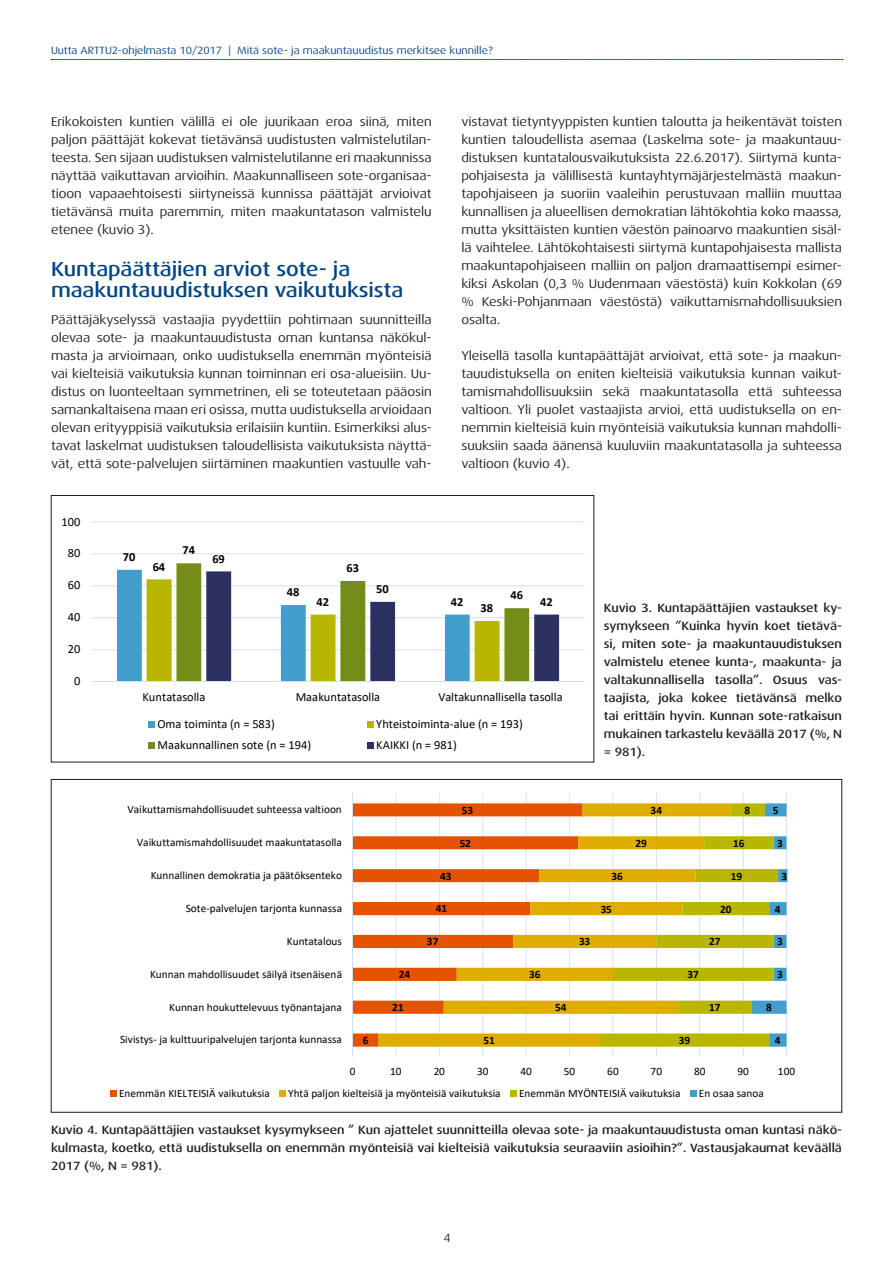
<style>
.page{position:relative;width:893px;height:1263px;background:#fff}
.page>*{position:absolute;margin:0;border:0;box-sizing:border-box;transform-origin:0 0}
.t1{font:500 20.25px/21px "Dax Wide";letter-spacing:-.005em;color:#004483}
.t2{font:12.75px/18px "Dax Wide";letter-spacing:-.005em;color:#1b1c20;text-align:justify}
.t3{font:12.45px "Calibri";color:#000}
.t4{font:700 12.45px "Calibri";letter-spacing:.005em;color:#000}
.t5{font:500 12px/18px "Dax Wide";letter-spacing:-.005em;color:#1b1c20;text-align:justify}
.t6{font:12px "Dax Wide";color:#1b1c20}
.t7{font:11.25px "Calibri";color:#000}
.t8{font:700 11.25px "Calibri";letter-spacing:-.01em;color:#000}
.t9{font:10.5px "Dax Wide";color:#004483}
</style>
<div class="page">
<svg style="left:51px;top:59px;width:792px;height:1px"></svg>
<svg style="left:92px;top:521px;width:492px;height:228px"></svg>
<svg style="left:110px;top:793px;width:678px;height:304px"></svg>
<div style="left:51px;top:495px;width:543px;height:267px;border:1px solid #1b1c20"></div>
<p class="t9" style="left:51px;top:44px;width:443px">Uutta ARTTU2-ohjelmasta 10/2017 | Mitä sote- ja maakuntauudistus merkitsee kunnille?</p>
<p class="t2" style="left:51px;top:113px;width:382px">Erikokoisten kuntien välillä ei ole juurikaan eroa siinä, miten paljon päättäjät kokevat tietävänsä uudistusten valmistelutilan&shy;teesta. Sen sijaan uudistuksen valmistelutilanne eri maakunnissa näyttää vaikuttavan arvioihin. Maakunnalliseen sote-organisaa&shy;tioon vapaaehtoisesti siirtyneissä kunnissa päättäjät arvioivat tietävänsä muita paremmin, miten maakuntatason valmistelu etenee (kuvio 3).</p>
<h1 class="t1" style="left:51px;top:259px;width:354px">Kuntapäättäjien arviot sote- ja maakuntauudistuksen vaikutuksista</h1>
<p class="t2" style="left:51px;top:311px;width:382px">Päättäjäkyselyssä vastaajia pyydettiin pohtimaan suunnitteilla olevaa sote- ja maakuntauudistusta oman kuntansa näkökul&shy;masta ja arvioimaan, onko uudistuksella enemmän myönteisiä vai kielteisiä vaikutuksia kunnan toiminnan eri osa-alueisiin. Uu&shy;distus on luonteeltaan symmetrinen, eli se toteutetaan pääosin samankaltaisena maan eri osissa, mutta uudistuksella arvioidaan olevan erityyppisiä vaikutuksia erilaisiin kuntiin. Esimerkiksi alus&shy;tavat laskelmat uudistuksen taloudellisista vaikutuksista näyttä&shy;vät, että sote-palvelujen siirtäminen maakuntien vastuulle vah-</p>
<p class="t3" style="left:62px;top:513px;width:20px">100</p>
<p class="t3" style="left:68px;top:545px;width:14px">80</p>
<p class="t4" style="left:123px;top:548px;width:14px">70</p>
<p class="t4" style="left:153px;top:557px;width:14px">64</p>
<p class="t4" style="left:182px;top:541px;width:14px">74</p>
<p class="t4" style="left:212px;top:550px;width:14px">69</p>
<p class="t4" style="left:346px;top:559px;width:14px">63</p>
<p class="t2" style="left:461px;top:113px;width:382px">vistavat tietyntyyppisten kuntien taloutta ja heikentävät toisten kuntien taloudellista asemaa (Laskelma sote- ja maakuntauu&shy;distuksen kuntatalousvaikutuksista 22.6.2017). Siirtymä kunta&shy;pohjaisesta ja välillisestä kuntayhtymäjärjestelmästä maakun&shy;tapohjaiseen ja suoriin vaaleihin perustuvaan malliin muuttaa kunnallisen ja alueellisen demokratian lähtökohtia koko maassa, mutta yksittäisten kuntien väestön painoarvo maakuntien sisäl&shy;lä vaihtelee. Lähtökohtaisesti siirtymä kuntapohjaisesta mallista maakuntapohjaiseen malliin on paljon dramaattisempi esimer&shy;kiksi Askolan (0,3 % Uudenmaan väestöstä) kuin Kokkolan (69 % Keski-Pohjanmaan väestöstä) vaikuttamismahdollisuuksien osalta.</p>
<p class="t2" style="left:461px;top:347px;width:382px">Yleisellä tasolla kuntapäättäjät arvioivat, että sote- ja maakun&shy;tauudistuksella on eniten kielteisiä vaikutuksia kunnan vaikut&shy;tamismahdollisuuksiin sekä maakuntatasolla että suhteessa valtioon. Yli puolet vastaajista arvioi, että uudistuksella on en&shy;nemmin kielteisiä kuin myönteisiä vaikutuksia kunnan mahdolli&shy;suuksiin saada äänensä kuuluviin maakuntatasolla ja suhteessa valtioon (kuvio 4).</p>
<p class="t3" style="left:68px;top:577px;width:14px">60</p>
<p class="t3" style="left:68px;top:608px;width:14px">40</p>
<p class="t3" style="left:68px;top:640px;width:14px">20</p>
<p class="t3" style="left:74px;top:672px;width:8px">0</p>
<p class="t4" style="left:287px;top:583px;width:14px">48</p>
<p class="t4" style="left:317px;top:593px;width:14px">42</p>
<p class="t4" style="left:376px;top:580px;width:14px">50</p>
<p class="t4" style="left:451px;top:593px;width:14px">42</p>
<p class="t4" style="left:481px;top:599px;width:14px">38</p>
<p class="t4" style="left:510px;top:586px;width:14px">46</p>
<p class="t4" style="left:540px;top:593px;width:14px">42</p>
<p class="t3" style="left:142px;top:688px;width:64px">Kuntatasolla</p>
<p class="t3" style="left:296px;top:688px;width:86px">Maakuntatasolla</p>
<p class="t3" style="left:438px;top:688px;width:126px">Valtakunnallisella tasolla</p>
<p class="t3" style="left:157px;top:715px;width:119px">Oma toiminta (n = 583)</p>
<p class="t3" style="left:376px;top:715px;width:148px">Yhteistoiminta‐alue (n = 193)</p>
<p class="t3" style="left:157px;top:736px;width:155px">Maakunnallinen sote (n = 194)</p>
<p class="t3" style="left:376px;top:736px;width:82px">KAIKKI (n = 981)</p>
<p class="t5" style="left:604px;top:599px;width:240px">Kuvio 3. Kuntapäättäjien vastaukset ky&shy;symykseen ”Kuinka hyvin koet tietävä&shy;si, miten sote- ja maakuntauudistuksen valmistelu etenee kunta-, maakunta- ja valtakunnallisella tasolla”. Osuus vas&shy;taajista, joka kokee tietävänsä melko tai erittäin hyvin. Kunnan sote-ratkaisun mukainen tarkastelu keväällä 2017 (%, N = 981).</p>
<p class="t7" style="left:128px;top:802px;width:216px">Vaikuttamismahdollisuudet suhteessa valtioon</p>
<p class="t8" style="left:462px;top:802px;width:13px">53</p>
<p class="t8" style="left:651px;top:802px;width:13px">34</p>
<p class="t8" style="left:745px;top:802px;width:7px">8</p>
<p class="t8" style="left:773px;top:802px;width:7px">5</p>
<p class="t7" style="left:137px;top:834px;width:206px">Vaikuttamismahdollisuudet maakuntatasolla</p>
<p class="t8" style="left:460px;top:835px;width:13px">52</p>
<p class="t8" style="left:635px;top:835px;width:13px">29</p>
<p class="t8" style="left:733px;top:835px;width:13px">16</p>
<p class="t8" style="left:777px;top:835px;width:7px">3</p>
<p class="t7" style="left:151px;top:867px;width:193px">Kunnallinen demokratia ja päätöksenteko</p>
<p class="t8" style="left:440px;top:868px;width:13px">43</p>
<p class="t8" style="left:611px;top:868px;width:13px">36</p>
<p class="t8" style="left:731px;top:868px;width:13px">19</p>
<p class="t8" style="left:781px;top:868px;width:7px">3</p>
<p class="t7" style="left:186px;top:900px;width:158px">Sote‐palvelujen tarjonta kunnassa</p>
<p class="t8" style="left:436px;top:901px;width:13px">41</p>
<p class="t8" style="left:601px;top:901px;width:13px">35</p>
<p class="t8" style="left:720px;top:901px;width:13px">20</p>
<p class="t8" style="left:775px;top:901px;width:7px">4</p>
<p class="t7" style="left:287px;top:933px;width:57px">Kuntatalous</p>
<p class="t8" style="left:427px;top:934px;width:13px">37</p>
<p class="t8" style="left:579px;top:934px;width:13px">33</p>
<p class="t8" style="left:709px;top:934px;width:13px">27</p>
<p class="t8" style="left:777px;top:934px;width:7px">3</p>
<p class="t7" style="left:150px;top:966px;width:193px">Kunnan mahdollisuudet säilyä itsenäisenä</p>
<p class="t8" style="left:399px;top:966px;width:13px">24</p>
<p class="t8" style="left:529px;top:966px;width:13px">36</p>
<p class="t8" style="left:687px;top:966px;width:13px">37</p>
<p class="t8" style="left:777px;top:966px;width:7px">3</p>
<p class="t7" style="left:169px;top:999px;width:174px">Kunnan houkuttelevuus työnantajana</p>
<p class="t8" style="left:392px;top:999px;width:13px">21</p>
<p class="t8" style="left:555px;top:999px;width:13px">54</p>
<p class="t8" style="left:709px;top:999px;width:13px">17</p>
<p class="t8" style="left:766px;top:999px;width:7px">8</p>
<p class="t7" style="left:120px;top:1032px;width:223px">Sivistys‐ ja kulttuuripalvelujen tarjonta kunnassa</p>
<p class="t8" style="left:363px;top:1032px;width:7px">6</p>
<p class="t8" style="left:483px;top:1032px;width:13px">51</p>
<p class="t8" style="left:679px;top:1032px;width:13px">39</p>
<p class="t8" style="left:775px;top:1032px;width:7px">4</p>
<p class="t7" style="left:350px;top:1063px;width:7px">0</p>
<p class="t7" style="left:390px;top:1063px;width:13px">10</p>
<p class="t7" style="left:434px;top:1063px;width:13px">20</p>
<p class="t7" style="left:477px;top:1063px;width:13px">30</p>
<p class="t7" style="left:520px;top:1063px;width:13px">40</p>
<p class="t7" style="left:564px;top:1063px;width:13px">50</p>
<p class="t7" style="left:607px;top:1063px;width:13px">60</p>
<p class="t7" style="left:651px;top:1063px;width:13px">70</p>
<p class="t7" style="left:694px;top:1063px;width:13px">80</p>
<p class="t7" style="left:737px;top:1063px;width:13px">90</p>
<p class="t7" style="left:778px;top:1063px;width:19px">100</p>
<p class="t7" style="left:119px;top:1085px;width:152px">Enemmän KIELTEISIÄ vaikutuksia</p>
<p class="t7" style="left:288px;top:1085px;width:214px">Yhtä paljon kielteisiä ja myönteisiä vaikutuksia</p>
<p class="t7" style="left:519px;top:1085px;width:163px">Enemmän MYÖNTEISIÄ vaikutuksia</p>
<p class="t7" style="left:699px;top:1085px;width:66px">En osaa sanoa</p>
<p class="t5" style="left:51px;top:1121px;width:792px">Kuvio 4. Kuntapäättäjien vastaukset kysymykseen ” Kun ajattelet suunnitteilla olevaa sote- ja maakuntauudistusta oman kuntasi näkö&shy;kulmasta, koetko, että uudistuksella on enemmän myönteisiä vai kielteisiä vaikutuksia seuraaviin asioihin?”. Vastausjakaumat keväällä 2017 (%, N = 981).</p>
<p class="t6" style="left:444px;top:1231px;width:9px">4</p>
</div>
